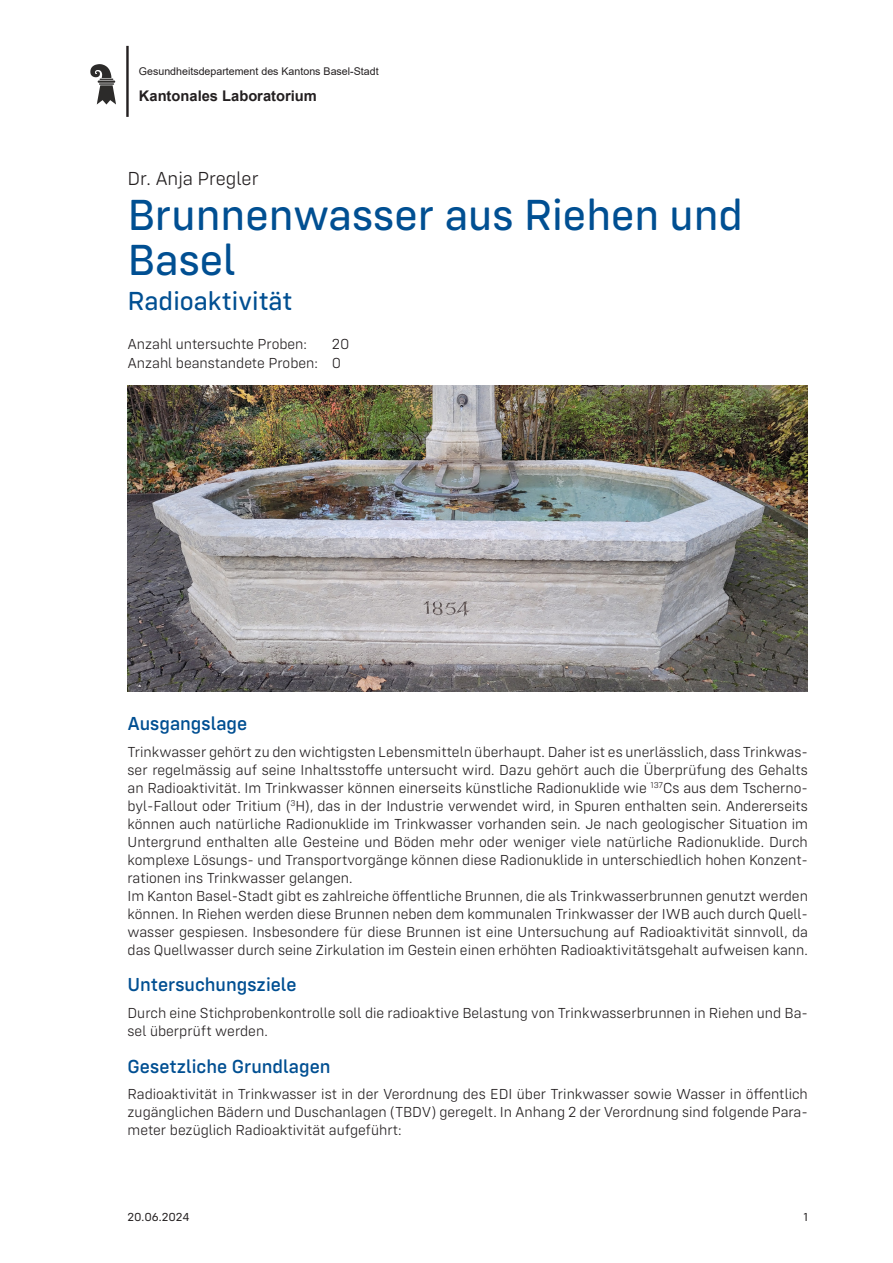
<style>
.page{position:relative;width:893px;height:1263px;background:#fff}
.page>*{position:absolute;margin:0;border:0;box-sizing:border-box;transform-origin:0 0}
.t1{font:45px "Config Rounded Text";color:#004f92}
.Untertitel{font:27px "Config Rounded Text";color:#004f92}
.Zwischentitel{font:500 19.5px "Config Rounded";color:#004f92}
.t2{font:300 19.5px "Config Rounded";color:#231f20}
.Lauftext{font:300 15px/18px "Config Rounded";color:#231f20;text-align:justify}
.Proben{font:300 15px "Config Rounded";color:#231f20}
.t3{font:700 14.7px "Arial";color:#231f20}
.t4{font:12px "Config Rounded";color:#231f20}
.t5{font:10.65px "Arial";color:#231f20}
</style>
<div class="page">
<svg style="left:90px;top:64px;width:26px;height:40px"></svg>
<hr style="left:126px;top:46px;width:3px;height:71px;background:#231f20">
<img style="left:128px;top:385px;width:680px;height:307px">
<p class="t5" style="left:139px;top:64px;width:241px">Gesundheitsdepartement des Kantons Basel-Stadt</p>
<p class="t3" style="left:139px;top:86px;width:180px">Kantonales Laboratorium</p>
<p class="t2" style="left:128px;top:167px;width:133px">Dr. Anja Pregler</p>
<p class="t1" style="left:128px;top:189px;width:617px">Brunnenwasser aus Riehen und</p>
<p class="t1" style="left:128px;top:234px;width:110px">Basel</p>
<p class="Untertitel" style="left:128px;top:285px;width:166px">Radioaktivität</p>
<p class="Proben" style="left:128px;top:335px;width:181px">Anzahl untersuchte Proben:</p>
<p class="Proben" style="left:332px;top:335px;width:19px">20</p>
<p class="Proben" style="left:128px;top:355px;width:215px">Anzahl beanstandete Proben: 0</p>
<p class="Zwischentitel" style="left:128px;top:712px;width:121px">Ausgangslage</p>
<p class="Lauftext" style="left:128px;top:743px;width:682px">Trinkwasser gehört zu den wichtigsten Lebensmitteln überhaupt. Daher ist es unerlässlich, dass Trinkwas&shy;ser regelmässig auf seine Inhaltsstoffe untersucht wird. Dazu gehört auch die Überprüfung des Gehalts an Radioaktivität. Im Trinkwasser können einerseits künstliche Radionuklide wie <sup>137</sup>Cs aus dem Tscherno&shy;byl-Fallout oder Tritium (<sup>3</sup>H), das in der Industrie verwendet wird, in Spuren enthalten sein. Andererseits können auch natürliche Radionuklide im Trinkwasser vorhanden sein. Je nach geologischer Situation im Untergrund enthalten alle Gesteine und Böden mehr oder weniger viele natürliche Radionuklide. Durch komplexe Lösungs- und Transportvorgänge können diese Radionuklide in unterschiedlich hohen Konzent&shy;rationen ins Trinkwasser gelangen.</p>
<p class="Lauftext" style="left:128px;top:887px;width:682px">Im Kanton Basel-Stadt gibt es zahlreiche öffentliche Brunnen, die als Trinkwasserbrunnen genutzt werden können. In Riehen werden diese Brunnen neben dem kommunalen Trinkwasser der IWB auch durch Quell&shy;wasser gespiesen. Insbesondere für diese Brunnen ist eine Untersuchung auf Radioaktivität sinnvoll, da das Quellwasser durch seine Zirkulation im Gestein einen erhöhten Radioaktivitätsgehalt aufweisen kann.</p>
<p class="Zwischentitel" style="left:128px;top:973px;width:171px">Untersuchungsziele</p>
<p class="Lauftext" style="left:128px;top:1004px;width:682px">Durch eine Stichprobenkontrolle soll die radioaktive Belastung von Trinkwasserbrunnen in Riehen und Ba&shy;sel überprüft werden.</p>
<p class="Zwischentitel" style="left:128px;top:1054px;width:204px">Gesetzliche Grundlagen</p>
<p class="Lauftext" style="left:128px;top:1085px;width:682px">Radioaktivität in Trinkwasser ist in der Verordnung des EDI über Trinkwasser sowie Wasser in öffentlich zugänglichen Bädern und Duschanlagen (TBDV) geregelt. In Anhang 2 der Verordnung sind folgende Para&shy;meter bezüglich Radioaktivität aufgeführt:</p>
<p class="t4" style="left:128px;top:1210px;width:64px">20.06.2024</p>
<p class="t4" style="left:803px;top:1210px;width:6px">1</p>
</div>
